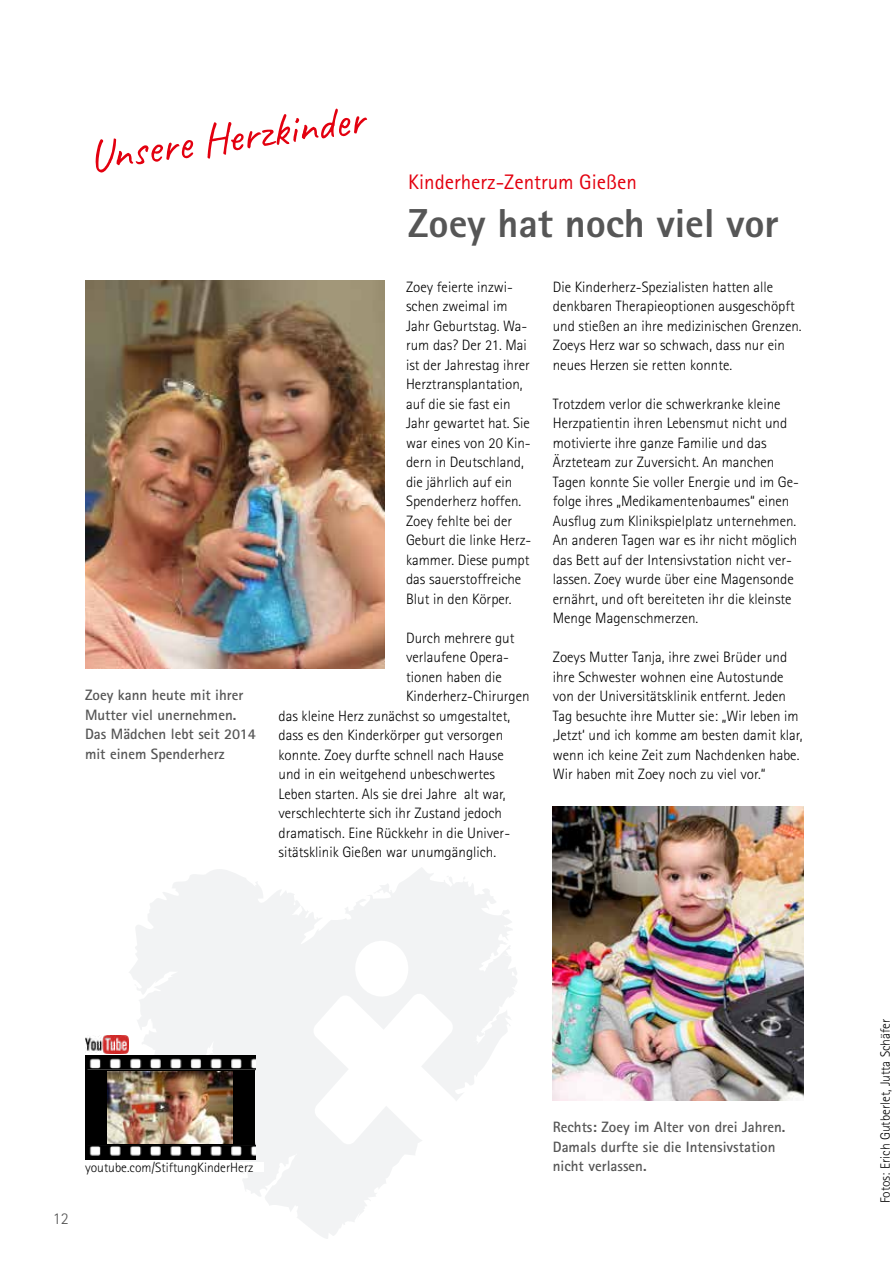
<style>
.page{position:relative;width:893px;height:1263px;background:#fff}
.page>*{position:absolute;margin:0;border:0;box-sizing:border-box;transform-origin:0 0}
.t1{font:45px "Caveat";color:#e3000f}
.t2{font:800 40.5px "Rotis Sans Serif Std";color:#565656}
.t3{font:21px "Rotis Sans Serif Std";color:#e3000f}
.t4{font:300 16.5px "Rotis Sans Serif Std";color:#565656}
.t5{font:300 15px/19.5px "Rotis Sans Serif Std";color:#000}
.t6{font:700 15px/19.5px "Rotis Sans Serif Std";color:#565656}
.t7{font:300 13.5px "Rotis Sans Serif Std";color:#000}
</style>
<div class="page">
<svg style="left:128px;top:867px;width:389px;height:372px;fill:#f2f3f4"></svg>
<img style="left:85px;top:281px;width:300px;height:388px">
<img style="left:553px;top:807px;width:251px;height:293px">
<img style="left:85px;top:1056px;width:170px;height:103px">
<div style="left:87px;top:1070px;width:168px;height:74px;background:#000"></div>
<img style="left:108px;top:1072px;width:125px;height:71px">
<img style="left:85px;top:1035px;width:44px;height:18px">
<div style="left:85px;top:1162px;width:179px;height:9px;background:#fff"></div>
<h1 class="t1" style="left:85px;top:129px;width:279px;rotate:-8deg">Unsere Herzkinder</h1>
<h3 class="t3" style="left:408px;top:169px;width:230px">Kinderherz-Zentrum Gießen</h3>
<h2 class="t2" style="left:408px;top:197px;width:372px">Zoey hat noch viel vor</h2>
<p class="t5" style="left:406px;top:277px;width:127px">Zoey feierte inzwi&shy;schen zweimal im<br>Jahr Geburtstag. Wa&shy;rum das? Der 21. Mai ist der Jahrestag ihrer<br>Herztransplantation, auf die sie fast ein<br>Jahr gewartet hat. Sie war eines von 20 Kin&shy;dern in Deutschland, die jährlich auf ein<br>Spenderherz hoffen.<br>Zoey fehlte bei der<br>Geburt die linke Herz&shy;kammer. Diese pumpt das sauerstoffreiche<br>Blut in den Körper.</p>
<p class="t5" style="left:406px;top:628px;width:110px">Durch mehrere gut</p>
<p class="t5" style="left:406px;top:647px;width:105px">verlaufene Opera-</p>
<p class="t5" style="left:406px;top:667px;width:97px">tionen haben die</p>
<p class="t5" style="left:406px;top:686px;width:125px">Kinderherz-Chirurgen</p>
<p class="t5" style="left:279px;top:706px;width:233px">das kleine Herz zunächst so umgestaltet,</p>
<p class="t5" style="left:279px;top:725px;width:226px">dass es den Kinderkörper gut versorgen</p>
<p class="t5" style="left:279px;top:745px;width:227px">konnte. Zoey durfte schnell nach Hause</p>
<p class="t5" style="left:279px;top:764px;width:218px">und in ein weitgehend unbeschwertes</p>
<p class="t5" style="left:279px;top:784px;width:229px">Leben starten. Als sie drei Jahre alt war,</p>
<p class="t5" style="left:279px;top:803px;width:225px">verschlechterte sich ihr Zustand jedoch</p>
<p class="t5" style="left:279px;top:823px;width:233px">dramatisch. Eine Rückkehr in die Univer-</p>
<p class="t5" style="left:279px;top:842px;width:219px">sitätsklinik Gießen war unumgänglich.</p>
<p class="t5" style="left:553px;top:277px;width:250px">Die Kinderherz-Spezialisten hatten alle denkbaren Therapieoptionen ausgeschöpft und stießen an ihre medizinischen Grenzen.<br>Zoeys Herz war so schwach, dass nur ein neues Herzen sie retten konnte.</p>
<p class="t5" style="left:553px;top:394px;width:248px">Trotzdem verlor die schwerkranke kleine Herzpatientin ihren Lebensmut nicht und motivierte ihre ganze Familie und das Ärzteteam zur Zuversicht. An manchen Tagen konnte Sie voller Energie und im Ge&shy;folge ihres „Medikamentenbaumes“ einen Ausflug zum Klinikspielplatz unternehmen.<br>An anderen Tagen war es ihr nicht möglich das Bett auf der Intensivstation nicht ver&shy;lassen. Zoey wurde über eine Magensonde ernährt, und oft bereiteten ihr die kleinste Menge Magenschmerzen.</p>
<p class="t5" style="left:553px;top:647px;width:251px">Zoeys Mutter Tanja, ihre zwei Brüder und ihre Schwester wohnen eine Autostunde von der Universitätsklinik entfernt. Jeden Tag besuchte ihre Mutter sie: „Wir leben im ‚Jetzt‘ und ich komme am besten damit klar, wenn ich keine Zeit zum Nachdenken habe.<br>Wir haben mit Zoey noch zu viel vor.“</p>
<p class="t6" style="left:85px;top:685px;width:172px">Zoey kann heute mit ihrer<br>Mutter viel unernehmen.<br>Das Mädchen lebt seit 2014 mit einem Spenderherz</p>
<p class="t4" style="left:53px;top:1209px;width:17px">12</p>
<p class="t6" style="left:553px;top:1117px;width:234px">Rechts: Zoey im Alter von drei Jahren.<br>Damals durfte sie die Intensivstation</p>
<p class="t7" style="left:85px;top:1159px;width:170px">youtube.com/StiftungKinderHerz</p>
<p class="t6" style="left:553px;top:1156px;width:95px">nicht verlassen.</p>
<p class="t7" style="left:877px;top:1203px;width:186px;rotate:-90deg">Fotos: Erich Gutberlet, Jutta Schäfer</p>
</div>
